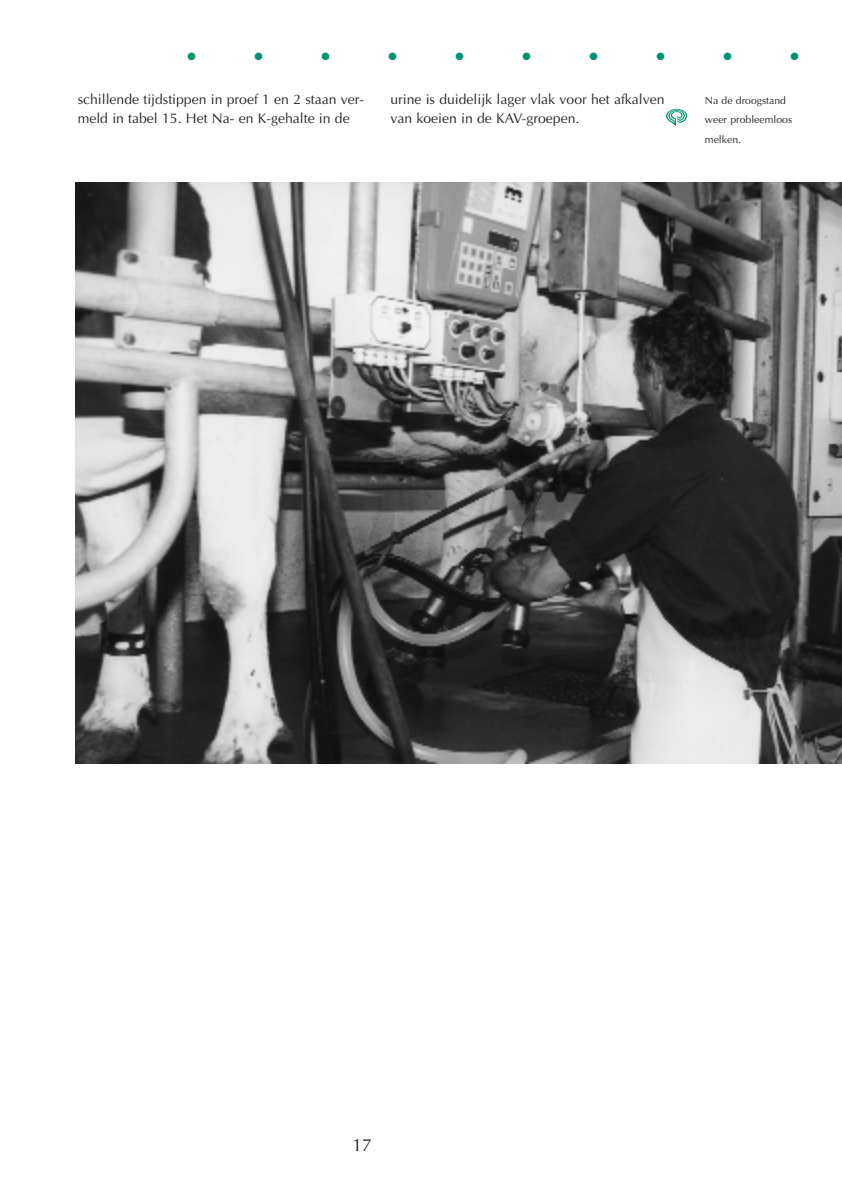
<style>
.page{position:relative;width:842px;height:1190px;background:#fff}
.page>*{position:absolute;margin:0;border:0;box-sizing:border-box;transform-origin:0 0}
.t1{font:17.5px "Optima";color:#231f20}
.t2{font:14px/19.2px "Optima";color:#231f20}
.t3{font:10.5px/19.2px "Optima";color:#231f20}
.t4{font:10.5px "Zapf Dingbats";color:#009370}
</style>
<div class="page">
<img style="left:76px;top:183px;width:766px;height:581px">
<svg style="left:666px;top:109px;width:21px;height:17px"></svg>
<p class="t4" style="left:187px;top:51px;width:10px">●</p>
<p class="t4" style="left:254px;top:51px;width:10px">●</p>
<p class="t4" style="left:321px;top:51px;width:10px">●</p>
<p class="t4" style="left:388px;top:51px;width:10px">●</p>
<p class="t4" style="left:455px;top:51px;width:10px">●</p>
<p class="t4" style="left:522px;top:51px;width:10px">●</p>
<p class="t4" style="left:589px;top:51px;width:10px">●</p>
<p class="t4" style="left:656px;top:51px;width:10px">●</p>
<p class="t4" style="left:723px;top:51px;width:10px">●</p>
<p class="t4" style="left:790px;top:51px;width:10px">●</p>
<p class="t3" style="left:705px;top:92px;width:89px">Na de droogstand weer probleemloos melken.</p>
<p class="t2" style="left:78px;top:91px;width:288px">schillende tijdstippen in proef 1 en 2 staan ver&shy;meld in tabel 15. Het Na- en K-gehalte in de</p>
<p class="t2" style="left:390px;top:91px;width:276px">urine is duidelijk lager vlak voor het afkalven van koeien in de KAV-groepen.</p>
<p class="t1" style="left:352px;top:1138px;width:21px">17</p>
</div>
